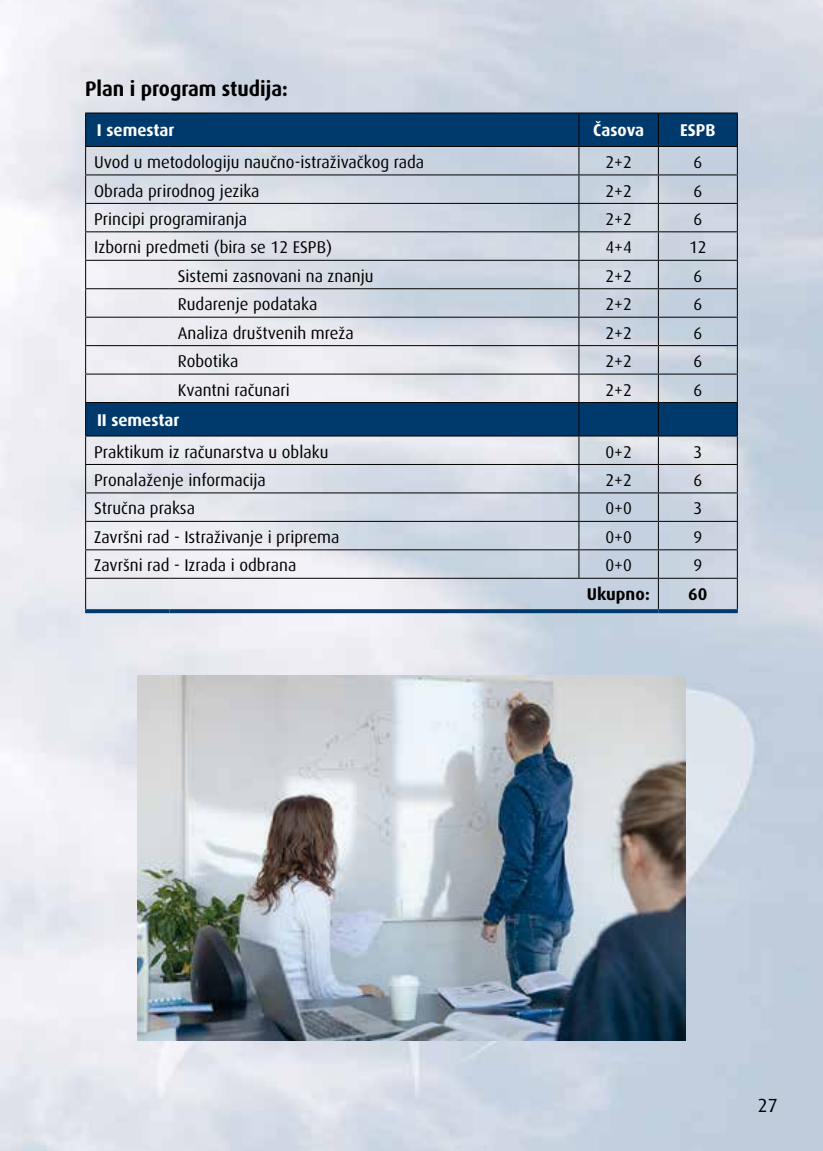
<style>
.page{position:relative;width:823px;height:1151px;background:#fff}
.page>*{position:absolute;margin:0;border:0;box-sizing:border-box;transform-origin:0 0}
.t1{font:700 21px "Dax B";color:#000;scale:.95 1}
.t2{font:19px "Dax B";color:#000}
.t3{font:17px "Dax B";color:#000}
.t4{font:700 17px "Dax B";color:#fff}
.t5{font:700 17px "Dax B";color:#000}
</style>
<div class="page">
<img style="left:0;top:0;width:822px;height:1151px">
<svg style="left:86px;top:114px;width:650px;height:321px;background:#a9b9cb"></svg>
<hr style="left:85px;top:113px;width:84px;height:1px;background:#000">
<hr style="left:85px;top:114px;width:1px;height:32px;background:#000">
<hr style="left:169px;top:113px;width:409px;height:1px;background:#000">
<hr style="left:578px;top:113px;width:80px;height:1px;background:#000">
<hr style="left:578px;top:114px;width:1px;height:32px;background:#000">
<hr style="left:658px;top:113px;width:79px;height:1px;background:#000">
<hr style="left:657px;top:114px;width:1px;height:32px;background:#000">
<hr style="left:736px;top:114px;width:1px;height:32px;background:#000">
<hr style="left:85px;top:146px;width:84px;height:1px;background:#000">
<hr style="left:169px;top:146px;width:409px;height:1px;background:#000">
<hr style="left:578px;top:146px;width:80px;height:1px;background:#000">
<hr style="left:658px;top:146px;width:79px;height:1px;background:#000">
<hr style="left:85px;top:174px;width:84px;height:1px;background:#000">
<hr style="left:169px;top:174px;width:409px;height:1px;background:#000">
<hr style="left:578px;top:174px;width:80px;height:1px;background:#000">
<hr style="left:658px;top:174px;width:79px;height:1px;background:#000">
<hr style="left:578px;top:203px;width:80px;height:1px;background:#000">
<hr style="left:658px;top:203px;width:79px;height:1px;background:#000">
<hr style="left:85px;top:231px;width:84px;height:1px;background:#000">
<hr style="left:169px;top:231px;width:409px;height:1px;background:#000">
<hr style="left:85px;top:260px;width:84px;height:1px;background:#000">
<hr style="left:169px;top:260px;width:409px;height:1px;background:#000">
<hr style="left:578px;top:260px;width:80px;height:1px;background:#000">
<hr style="left:658px;top:260px;width:79px;height:1px;background:#000">
<hr style="left:85px;top:288px;width:84px;height:1px;background:#000">
<hr style="left:169px;top:288px;width:409px;height:1px;background:#000">
<hr style="left:578px;top:288px;width:80px;height:1px;background:#000">
<hr style="left:658px;top:288px;width:79px;height:1px;background:#000">
<hr style="left:85px;top:317px;width:84px;height:1px;background:#000">
<hr style="left:85px;top:345px;width:84px;height:1px;background:#000">
<hr style="left:169px;top:345px;width:409px;height:1px;background:#000">
<hr style="left:578px;top:345px;width:80px;height:1px;background:#000">
<hr style="left:658px;top:345px;width:79px;height:1px;background:#000">
<svg style="left:85px;top:147px;width:1px;height:255px"></svg>
<svg style="left:578px;top:147px;width:1px;height:255px"></svg>
<svg style="left:657px;top:147px;width:1px;height:255px"></svg>
<svg style="left:736px;top:147px;width:1px;height:255px"></svg>
<hr style="left:85px;top:403px;width:1px;height:32px;background:#000">
<hr style="left:578px;top:403px;width:1px;height:32px;background:#000">
<hr style="left:657px;top:403px;width:1px;height:32px;background:#000">
<hr style="left:85px;top:435px;width:84px;height:1px;background:#000">
<hr style="left:169px;top:435px;width:409px;height:1px;background:#000">
<hr style="left:85px;top:464px;width:84px;height:1px;background:#000">
<hr style="left:169px;top:464px;width:409px;height:1px;background:#000">
<hr style="left:578px;top:464px;width:80px;height:1px;background:#000">
<hr style="left:658px;top:464px;width:79px;height:1px;background:#000">
<hr style="left:85px;top:492px;width:84px;height:1px;background:#000">
<hr style="left:169px;top:492px;width:409px;height:1px;background:#000">
<hr style="left:578px;top:492px;width:80px;height:1px;background:#000">
<hr style="left:658px;top:492px;width:79px;height:1px;background:#000">
<hr style="left:85px;top:521px;width:84px;height:1px;background:#000">
<hr style="left:169px;top:521px;width:409px;height:1px;background:#000">
<hr style="left:578px;top:521px;width:80px;height:1px;background:#000">
<hr style="left:658px;top:521px;width:79px;height:1px;background:#000">
<hr style="left:85px;top:549px;width:84px;height:1px;background:#000">
<svg style="left:85px;top:436px;width:1px;height:142px"></svg>
<hr style="left:169px;top:549px;width:409px;height:1px;background:#000">
<hr style="left:578px;top:549px;width:80px;height:1px;background:#000">
<svg style="left:578px;top:436px;width:1px;height:142px"></svg>
<hr style="left:658px;top:549px;width:79px;height:1px;background:#000">
<svg style="left:657px;top:436px;width:1px;height:142px"></svg>
<svg style="left:736px;top:436px;width:1px;height:142px"></svg>
<hr style="left:85px;top:578px;width:84px;height:1px;background:#000">
<hr style="left:85px;top:579px;width:1px;height:30px;background:#000">
<hr style="left:169px;top:578px;width:409px;height:1px;background:#000">
<hr style="left:578px;top:578px;width:80px;height:1px;background:#000">
<hr style="left:658px;top:578px;width:79px;height:1px;background:#000">
<hr style="left:657px;top:579px;width:1px;height:30px;background:#000">
<hr style="left:736px;top:579px;width:1px;height:30px;background:#000">
<svg style="left:85px;top:609px;width:84px;height:4px"></svg>
<svg style="left:169px;top:609px;width:409px;height:4px;background:#094172"></svg>
<svg style="left:578px;top:609px;width:80px;height:4px"></svg>
<svg style="left:658px;top:609px;width:79px;height:4px"></svg>
<hr style="left:85px;top:203px;width:84px;height:1px;background:#000">
<hr style="left:169px;top:203px;width:409px;height:1px;background:#000">
<hr style="left:578px;top:231px;width:80px;height:1px;background:#000">
<hr style="left:658px;top:231px;width:79px;height:1px;background:#000">
<hr style="left:169px;top:317px;width:409px;height:1px;background:#000">
<hr style="left:578px;top:317px;width:80px;height:1px;background:#000">
<hr style="left:658px;top:317px;width:79px;height:1px;background:#000">
<hr style="left:85px;top:374px;width:84px;height:1px;background:#000">
<hr style="left:169px;top:374px;width:409px;height:1px;background:#000">
<hr style="left:578px;top:374px;width:80px;height:1px;background:#000">
<hr style="left:658px;top:374px;width:79px;height:1px;background:#000">
<hr style="left:85px;top:402px;width:84px;height:1px;background:#000">
<hr style="left:169px;top:402px;width:409px;height:1px;background:#000">
<hr style="left:578px;top:402px;width:80px;height:1px;background:#000">
<hr style="left:658px;top:402px;width:79px;height:1px;background:#000">
<hr style="left:736px;top:403px;width:1px;height:32px;background:#000">
<hr style="left:578px;top:435px;width:80px;height:1px;background:#000">
<hr style="left:658px;top:435px;width:79px;height:1px;background:#000">
<img style="left:138px;top:676px;width:546px;height:364px">
<p class="t1" style="left:85px;top:76px;width:215px">Plan i program studija:</p>
<p class="t4" style="left:97px;top:121px;width:79px">I semestar</p>
<p class="t4" style="left:593px;top:121px;width:52px">Časova</p>
<p class="t4" style="left:679px;top:121px;width:37px">ESPB</p>
<p class="t3" style="left:94px;top:153px;width:331px">Uvod u metodologiju naučno-istraživačkog rada</p>
<p class="t3" style="left:605px;top:153px;width:28px">2+2</p>
<p class="t3" style="left:693px;top:153px;width:10px">6</p>
<p class="t3" style="left:94px;top:181px;width:167px">Obrada prirodnog jezika</p>
<p class="t3" style="left:605px;top:181px;width:28px">2+2</p>
<p class="t3" style="left:693px;top:181px;width:10px">6</p>
<p class="t3" style="left:94px;top:210px;width:154px">Principi programiranja</p>
<p class="t3" style="left:605px;top:210px;width:28px">2+2</p>
<p class="t3" style="left:693px;top:210px;width:10px">6</p>
<p class="t3" style="left:94px;top:238px;width:239px">Izborni predmeti (bira se 12 ESPB)</p>
<p class="t3" style="left:605px;top:238px;width:28px">4+4</p>
<p class="t3" style="left:688px;top:238px;width:19px">12</p>
<p class="t3" style="left:178px;top:267px;width:197px">Sistemi zasnovani na znanju</p>
<p class="t3" style="left:605px;top:267px;width:28px">2+2</p>
<p class="t3" style="left:693px;top:267px;width:10px">6</p>
<p class="t3" style="left:178px;top:295px;width:141px">Rudarenje podataka</p>
<p class="t3" style="left:605px;top:295px;width:28px">2+2</p>
<p class="t3" style="left:693px;top:295px;width:10px">6</p>
<p class="t3" style="left:178px;top:323px;width:177px">Analiza društvenih mreža</p>
<p class="t3" style="left:605px;top:323px;width:28px">2+2</p>
<p class="t3" style="left:693px;top:323px;width:10px">6</p>
<p class="t3" style="left:178px;top:352px;width:62px">Robotika</p>
<p class="t3" style="left:605px;top:352px;width:28px">2+2</p>
<p class="t3" style="left:693px;top:352px;width:10px">6</p>
<p class="t3" style="left:178px;top:380px;width:113px">Kvantni računari</p>
<p class="t3" style="left:605px;top:380px;width:28px">2+2</p>
<p class="t3" style="left:693px;top:380px;width:10px">6</p>
<p class="t4" style="left:97px;top:410px;width:84px">II semestar</p>
<p class="t3" style="left:94px;top:442px;width:236px">Praktikum iz računarstva u oblaku</p>
<p class="t3" style="left:605px;top:442px;width:28px">0+2</p>
<p class="t3" style="left:693px;top:442px;width:10px">3</p>
<p class="t3" style="left:94px;top:471px;width:173px">Pronalaženje informacija</p>
<p class="t3" style="left:605px;top:471px;width:28px">2+2</p>
<p class="t3" style="left:693px;top:471px;width:10px">6</p>
<p class="t3" style="left:94px;top:499px;width:102px">Stručna praksa</p>
<p class="t3" style="left:605px;top:499px;width:28px">0+0</p>
<p class="t3" style="left:693px;top:499px;width:10px">3</p>
<p class="t3" style="left:94px;top:528px;width:246px">Završni rad - Istraživanje i priprema</p>
<p class="t3" style="left:605px;top:528px;width:28px">0+0</p>
<p class="t3" style="left:693px;top:528px;width:10px">9</p>
<p class="t3" style="left:94px;top:556px;width:203px">Završni rad - Izrada i odbrana</p>
<p class="t3" style="left:605px;top:556px;width:28px">0+0</p>
<p class="t3" style="left:693px;top:556px;width:10px">9</p>
<p class="t5" style="left:586px;top:584px;width:65px">Ukupno:</p>
<p class="t5" style="left:687px;top:584px;width:21px">60</p>
<p class="t2" style="left:757px;top:1095px;width:21px">27</p>
</div>
